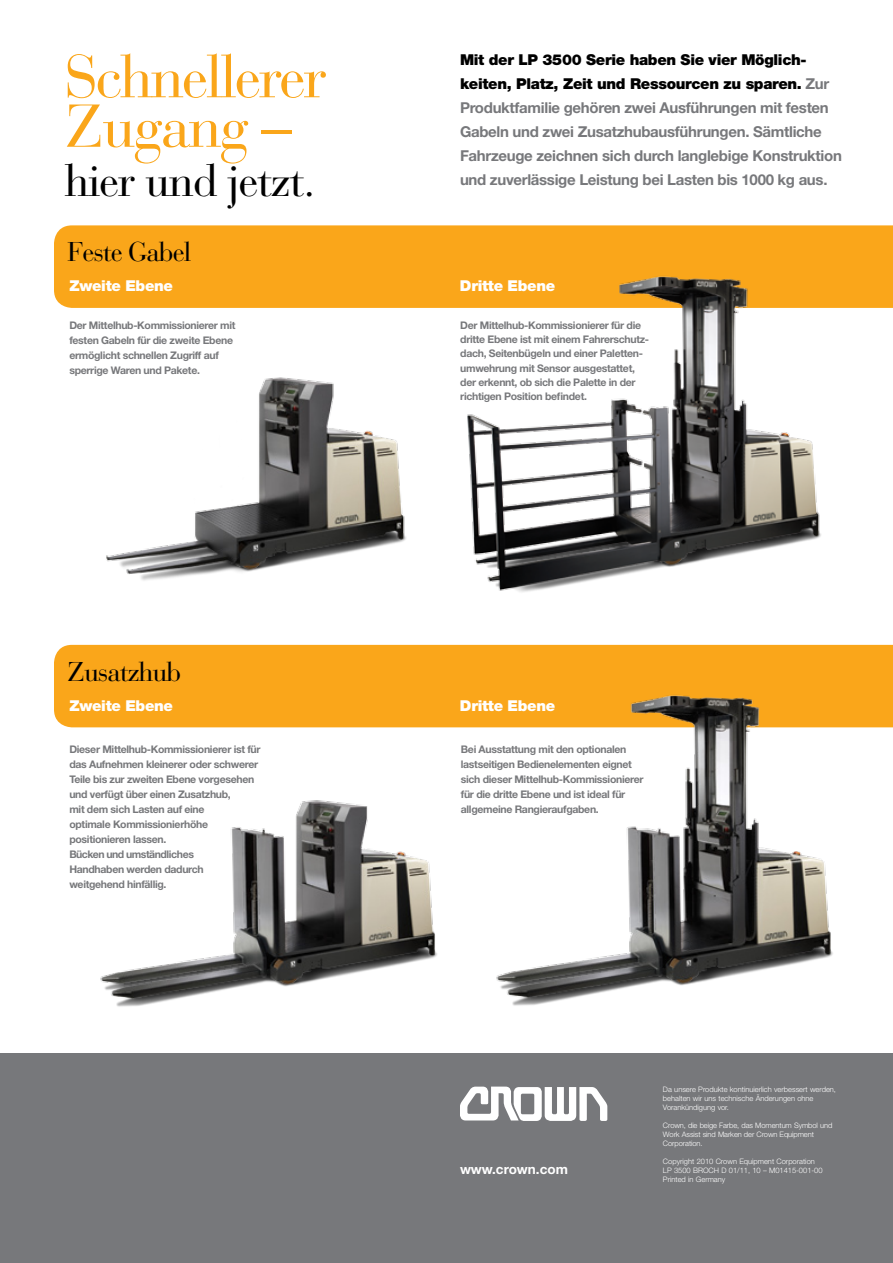
<style>
.page{position:relative;width:893px;height:1263px;background:#fff}
.page>*{position:absolute;margin:0;border:0;box-sizing:border-box;transform-origin:0 0}
.t1{font:60px/49.5px "Bauer Bodoni";letter-spacing:-.04em;color:#faa61a}
.t2{font:45px "Bauer Bodoni";letter-spacing:-.03em;color:#000}
.t3{font:27px "Bauer Bodoni";letter-spacing:-.04em;color:#000}
.t4{font:700 15px/24px "Helvetica Neue LT Std";letter-spacing:-.02em;color:#77787b}
.t5{font:900 15px "Helvetica Neue LT Std";letter-spacing:-.02em;color:#fff}
.t6{font:700 13.5px "Helvetica Neue LT Std";color:#fff}
.t7{font:700 10.5px/15px "Helvetica Neue LT Std";letter-spacing:-.03em;color:#77787b}
.t8{font:300 7.5px/9px "Helvetica Neue LT Std";color:#fff}
.s1{font-weight:900;color:#000}
</style>
<div class="page">
<img style="left:106px;top:377px;width:299px;height:204px">
<img style="left:100px;top:800px;width:337px;height:207px">
<div style="left:0;top:1053px;width:893px;height:210px;background:#77787b"></div>
<svg style="left:460px;top:1086px;width:147px;height:35px"></svg>
<div style="left:54px;top:225px;width:839px;height:83px;background:#faa61a"></div>
<div style="left:54px;top:645px;width:839px;height:82px;background:#faa61a"></div>
<img style="left:405px;top:269px;width:462px;height:323px">
<img style="left:467px;top:688px;width:426px;height:318px">
<h1 class="t1" style="left:64px;top:53px;width:264px">Schnellerer<br>Zugang –</h1>
<h2 class="t2" style="left:64px;top:154px;width:253px">hier und jetzt.</h2>
<h3 class="t3" style="left:67px;top:236px;width:126px">Feste Gabel</h3>
<h3 class="t5" style="left:69px;top:277px;width:105px">Zweite Ebene</h3>
<p class="t4" style="left:460px;top:47px;width:383px"><span class="s1">Mit der LP 3500 Serie haben Sie vier Möglich&shy;keiten, Platz, Zeit und Ressourcen zu sparen.</span> Zur Produktfamilie gehören zwei Ausführungen mit festen Gabeln und zwei Zusatzhubausführungen. Sämtliche Fahrzeuge zeichnen sich durch langlebige Konstruktion und zuverlässige Leistung bei Lasten bis 1000 kg aus.</p>
<h3 class="t5" style="left:460px;top:277px;width:97px">Dritte Ebene</h3>
<p class="t7" style="left:69px;top:317px;width:168px">Der Mittelhub-Kommissionierer mit festen Gabeln für die zweite Ebene ermöglicht schnellen Zugriff auf sperrige Waren und Pakete.</p>
<p class="t7" style="left:460px;top:318px;width:190px;line-height:14.2px">Der Mittelhub-Kommissionierer für die dritte Ebene ist mit einem Fahrerschutz&shy;dach, Seitenbügeln und einer Paletten&shy;umwehrung mit Sensor ausgestattet, der erkennt, ob sich die Palette in der richtigen Position befindet.</p>
<h3 class="t3" style="left:67px;top:655px;width:116px">Zusatzhub</h3>
<h3 class="t5" style="left:69px;top:697px;width:105px">Zweite Ebene</h3>
<h3 class="t5" style="left:460px;top:697px;width:97px">Dritte Ebene</h3>
<p class="t7" style="left:69px;top:741px;width:193px">Dieser Mittelhub-Kommissionierer ist für das Aufnehmen kleinerer oder schwerer<br>Teile bis zur zweiten Ebene vorgesehen und verfügt über einen Zusatzhub,<br>mit dem sich Lasten auf eine<br>optimale Kommissionierhöhe positionieren lassen.<br>Bücken und umständliches<br>Handhaben werden dadurch weitgehend hinfällig.</p>
<p class="t7" style="left:461px;top:741px;width:184px">Bei Ausstattung mit den optionalen lastseitigen Bedienelementen eignet sich dieser Mittelhub-Kommissionierer für die dritte Ebene und ist ideal für allgemeine Rangieraufgaben.</p>
<p class="t6" style="left:460px;top:1161px;width:109px">www.crown.com</p>
<p class="t8" style="left:663px;top:1085px;width:175px">Da unsere Produkte kontinuierlich verbessert werden, behalten wir uns technische Änderungen ohne<br>Vorankündigung vor.</p>
<p class="t8" style="left:663px;top:1121px;width:171px">Crown, die beige Farbe, das Momentum Symbol und<br>Work Assist sind Marken der Crown Equipment<br>Corporation.</p>
<p class="t8" style="left:663px;top:1157px;width:161px">Copyright 2010 Crown Equipment Corporation<br>LP 3500 BROCH D 01/11, 10 – M01415-001-00<br>Printed in Germany</p>
</div>
